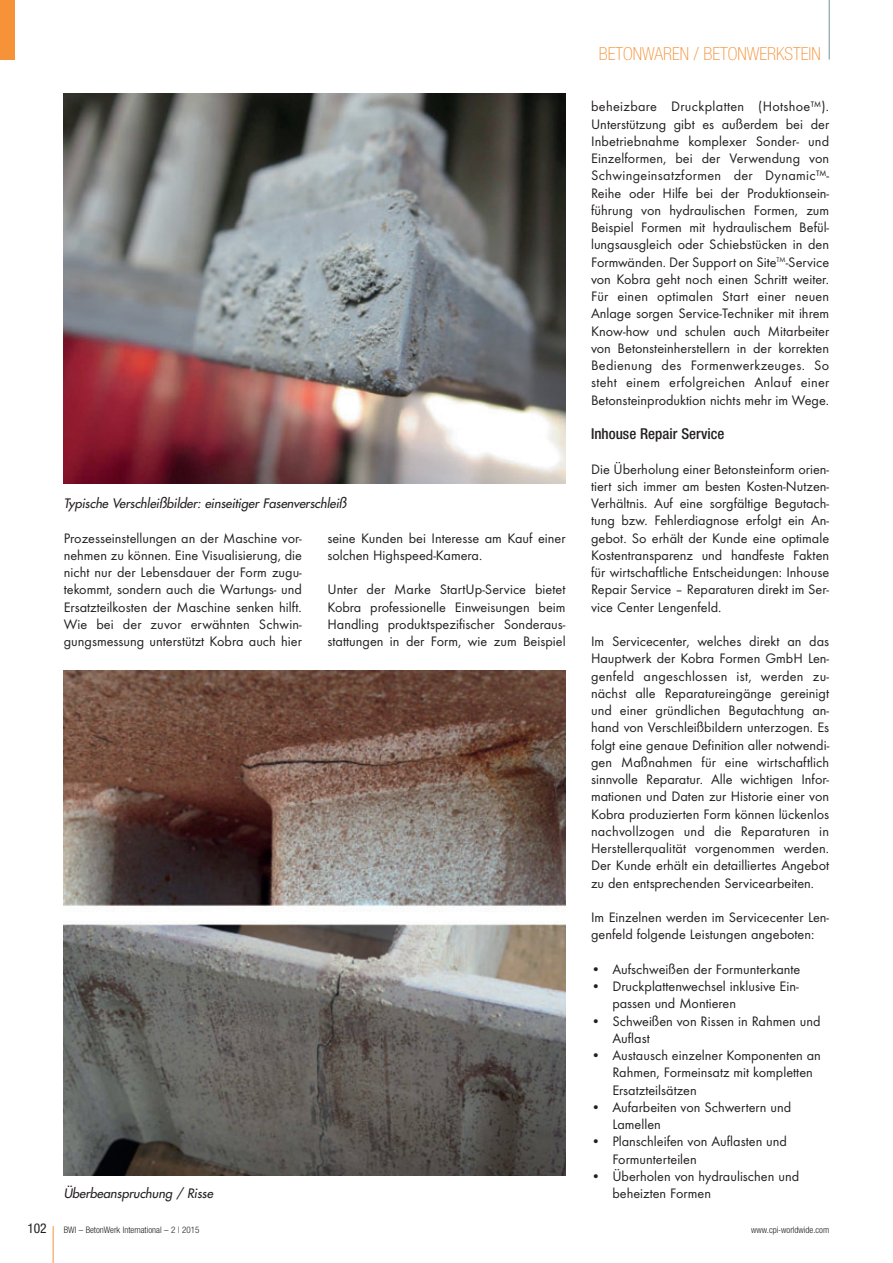
<style>
.page{position:relative;width:893px;height:1263px;background:#fff}
.page>*{position:absolute;margin:0;border:0;box-sizing:border-box;transform-origin:0 0}
.t1{font:100 condensed 18px "Helvetica Neue";color:#f69238}
.t2{font:500 condensed 15px "Helvetica Neue";color:#231f20}
.t3{font:14.25px/17.2px "Futura T";color:#231f20}
.t4{font:condensed 13.5px "Helvetica Neue";color:#231f20}
.t5{font:italic 12.75px "Futura";color:#231f20}
.t6{font:300 condensed 9px "Helvetica Neue";color:#231f20}
</style>
<div class="page">
<hr style="left:53px;top:1226px;width:1px;height:37px;background:#f69238">
<hr style="left:829px;top:0;width:1px;height:60px;background:#73909f">
<div style="left:0;top:0;width:15px;height:60px;background:#f69238"></div>
<img style="left:64px;top:94px;width:502px;height:390px">
<img style="left:64px;top:671px;width:502px;height:504px">
<p class="t5" style="left:64px;top:495px;width:287px">Typische Verschleißbilder: einseitiger Fasenverschleiß</p>
<p class="t3" style="left:64px;top:529px;width:240px;text-align:justify">Prozesseinstellungen an der Maschine vor&shy;nehmen zu können. Eine Visualisierung, die nicht nur der Lebensdauer der Form zugu&shy;tekommt, sondern auch die Wartungs- und Ersatzteilkosten der Maschine senken hilft.<br>Wie bei der zuvor erwähnten Schwin - gungs messung unterstützt Kobra auch hier</p>
<p class="t3" style="left:327px;top:529px;width:240px">seine Kunden bei Interesse am Kauf einer solchen Highspeed-Kamera.</p>
<p class="t3" style="left:327px;top:581px;width:240px;text-align:justify">Unter der Marke StartUp-Service bietet Kobra professionelle Einweisungen beim Handling produktspezifischer Sonderaus - stat tungen in der Form, wie zum Beispiel</p>
<p class="t5" style="left:64px;top:1185px;width:153px">Überbeanspruchung / Risse</p>
<p class="t1" style="left:599px;top:43px;width:223px">BETONWAREN / BETONWERKSTEIN</p>
<p class="t3" style="left:591px;top:98px;width:240px;text-align:justify">beheizbare Druckplatten (Hotshoe™).<br>Unter stützung gibt es außerdem bei der Inbetriebnahme komplexer Sonder- und Einzelformen, bei der Verwendung von Schwing einsatzformen der Dynamic™- Reihe oder Hilfe bei der Produktions ein - führung von hydraulischen Formen, zum Beispiel Formen mit hydraulischem Befül - lungsausgleich oder Schiebstücken in den Formwänden. Der Support on Site<sup>TM</sup>-Service von Kobra geht noch einen Schritt weiter.<br>Für einen optimalen Start einer neuen Anlage sorgen Service-Techniker mit ihrem Know-how und schulen auch Mit arbeiter von Betonsteinherstellern in der korrekten Bedienung des Formenwerk zeuges. So steht einem erfolgreichen An lauf einer Betonsteinproduktion nichts mehr im Wege.</p>
<p class="t2" style="left:591px;top:425px;width:135px">Inhouse Repair Service</p>
<p class="t3" style="left:591px;top:460px;width:240px;text-align:justify">Die Überholung einer Betonsteinform orien&shy;tiert sich immer am besten Kosten-Nutzen-Verhältnis. Auf eine sorgfältige Begutach - tung bzw. Fehlerdiagnose erfolgt ein An - gebot. So erhält der Kunde eine optimale Kostentransparenz und handfeste Fakten für wirtschaftliche Entscheidungen: Inhouse Re pair Service – Reparaturen direkt im Ser - vice Center Lengenfeld.</p>
<p class="t3" style="left:591px;top:633px;width:240px;text-align:justify">Im Servicecenter, welches direkt an das Hauptwerk der Kobra Formen GmbH Len - genfeld angeschlossen ist, werden zu - nächst alle Reparatureingänge gereinigt und einer gründlichen Begutachtung an - hand von Verschleißbildern unterzogen. Es folgt eine genaue Definition aller notwendi&shy;gen Maßnahmen für eine wirtschaftlich sinnvolle Reparatur. Alle wichtigen Infor - mationen und Daten zur Historie einer von Kobra produzierten Form können lückenlos nachvollzogen und die Reparaturen in Herstellerqualität vorgenommen werden.<br>Der Kunde erhält ein detailliertes Angebot zu den entsprechenden Servicearbeiten.</p>
<p class="t3" style="left:591px;top:909px;width:240px">Im Einzelnen werden im Servicecenter Len - gen feld folgende Leistungen angeboten:</p>
<p class="t3" style="left:591px;top:960px;width:211px">• Aufschweißen der Formunterkante</p>
<p class="t3" style="left:612px;top:978px;width:188px;text-indent:-21px">• Druckplattenwechsel inklusive Ein - passen und Montieren</p>
<p class="t3" style="left:612px;top:1012px;width:210px;text-indent:-21px">• Schweißen von Rissen in Rahmen und<br>Auflast</p>
<p class="t3" style="left:612px;top:1047px;width:210px;text-indent:-21px">• Austausch einzelner Komponenten an<br>Rahmen, Formeinsatz mit kompletten<br>Ersatzteilsätzen</p>
<p class="t3" style="left:612px;top:1098px;width:180px;text-indent:-21px">• Aufarbeiten von Schwertern und<br>Lamellen</p>
<p class="t3" style="left:612px;top:1133px;width:176px;text-indent:-21px">• Planschleifen von Auflasten und<br>Formunterteilen</p>
<p class="t3" style="left:612px;top:1167px;width:188px;text-indent:-21px">• Überholen von hydraulischen und beheizten Formen</p>
<p class="t4" style="left:28px;top:1220px;width:21px">102</p>
<p class="t6" style="left:64px;top:1224px;width:137px">BWI – BetonWerk International – 2 | 2015</p>
<p class="t6" style="left:751px;top:1224px;width:79px">www.cpi-worldwide.com</p>
</div>
